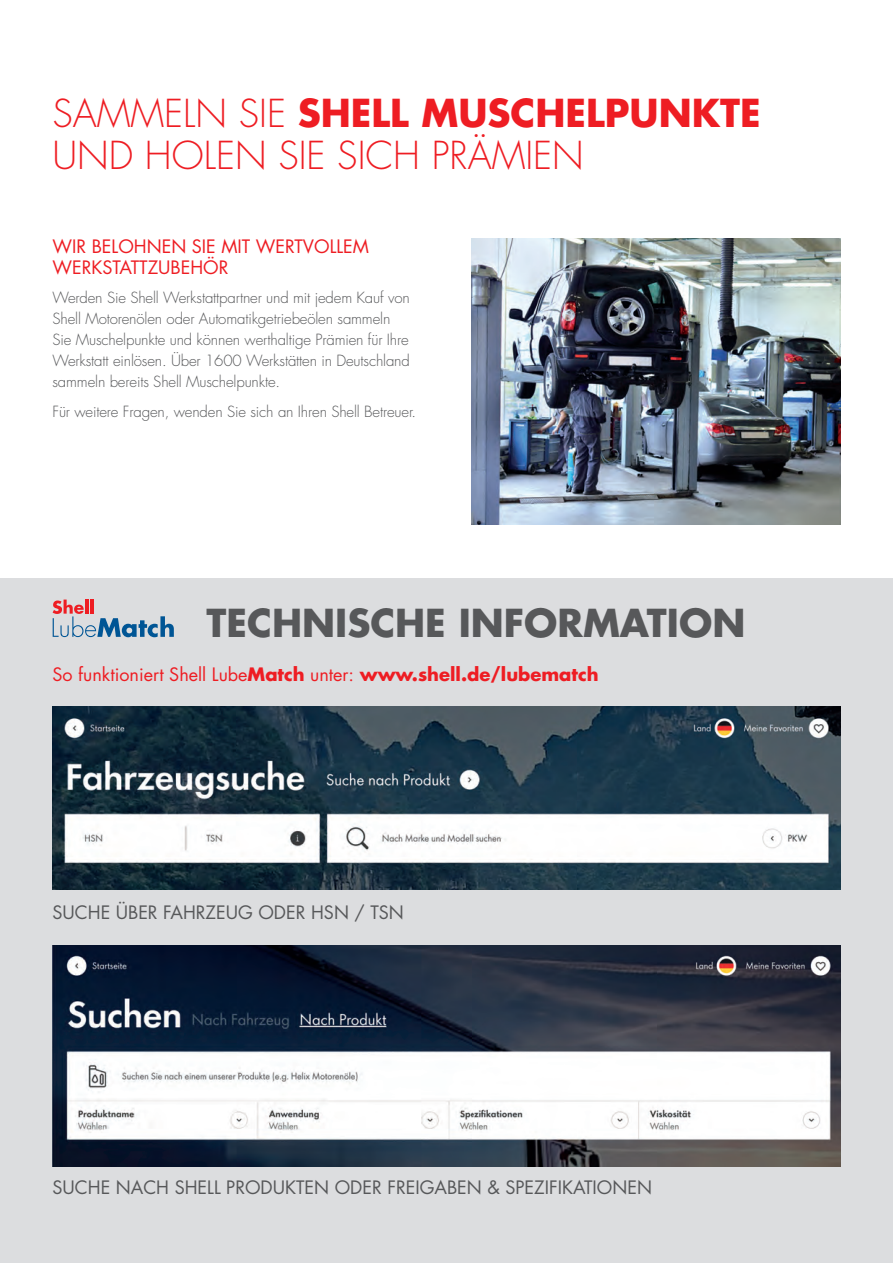
<style>
.page{position:relative;width:893px;height:1263px;background:#fff}
.page>*{position:absolute;margin:0;border:0;box-sizing:border-box;transform-origin:0 0}
.t1{font:300 37.5px/42px "Futura Std";color:#ee1d23}
.t2{font:700 37.5px "Futura LT";color:#57585a}
.t3{font:18px "Futura Std";color:#57585a}
.t4{font:18px "Futura LT";color:#ee1d23}
.t5{font:18px/21px "Futura Std";color:#ee1d23}
.t6{font:300 15px/21px "Futura Std";letter-spacing:-.01em;color:#57585a}
.s1{font-weight:700}
</style>
<div class="page">
<div style="left:0;top:578px;width:893px;height:685px;background:#dcdddf"></div>
<svg style="left:53px;top:599px;width:121px;height:38px"></svg>
<img style="left:53px;top:707px;width:787px;height:183px">
<img style="left:53px;top:945px;width:787px;height:221px">
<img style="left:471px;top:238px;width:369px;height:286px">
<h1 class="t1" style="left:53px;top:93px;width:710px">SAMMELN SIE <span class="s1">SHELL MUSCHELPUNKTE<br></span>UND HOLEN SIE SICH PRÄMIEN</h1>
<p class="t5" style="left:53px;top:236px;width:318px">WIR BELOHNEN SIE MIT WERTVOLLEM<br>WERKSTATTZUBEHÖR</p>
<p class="t6" style="left:53px;top:288px;width:359px">Werden Sie Shell Werkstattpartner und mit jedem Kauf von Shell Motorenölen oder Automatikgetriebeölen sammeln Sie Muschelpunkte und können werthaltige Prämien für Ihre Werkstatt einlösen. Über 1600 Werkstätten in Deutschland sammeln bereits Shell Muschelpunkte.</p>
<p class="t6" style="left:53px;top:401px;width:365px">Für weitere Fragen, wenden Sie sich an Ihren Shell Betreuer.</p>
<h1 class="t2" style="left:207px;top:598px;width:540px">TECHNISCHE INFORMATION</h1>
<p class="t4" style="left:53px;top:663px;width:548px">So funktioniert Shell Lube<span class="s1">Match</span> unter: <span class="s1">www.shell.de/lubematch</span></p>
<p class="t3" style="left:53px;top:900px;width:353px">SUCHE ÜBER FAHRZEUG ODER HSN / TSN</p>
<p class="t3" style="left:53px;top:1176px;width:601px">SUCHE NACH SHELL PRODUKTEN ODER FREIGABEN &amp; SPEZIFIKATIONEN</p>
</div>
